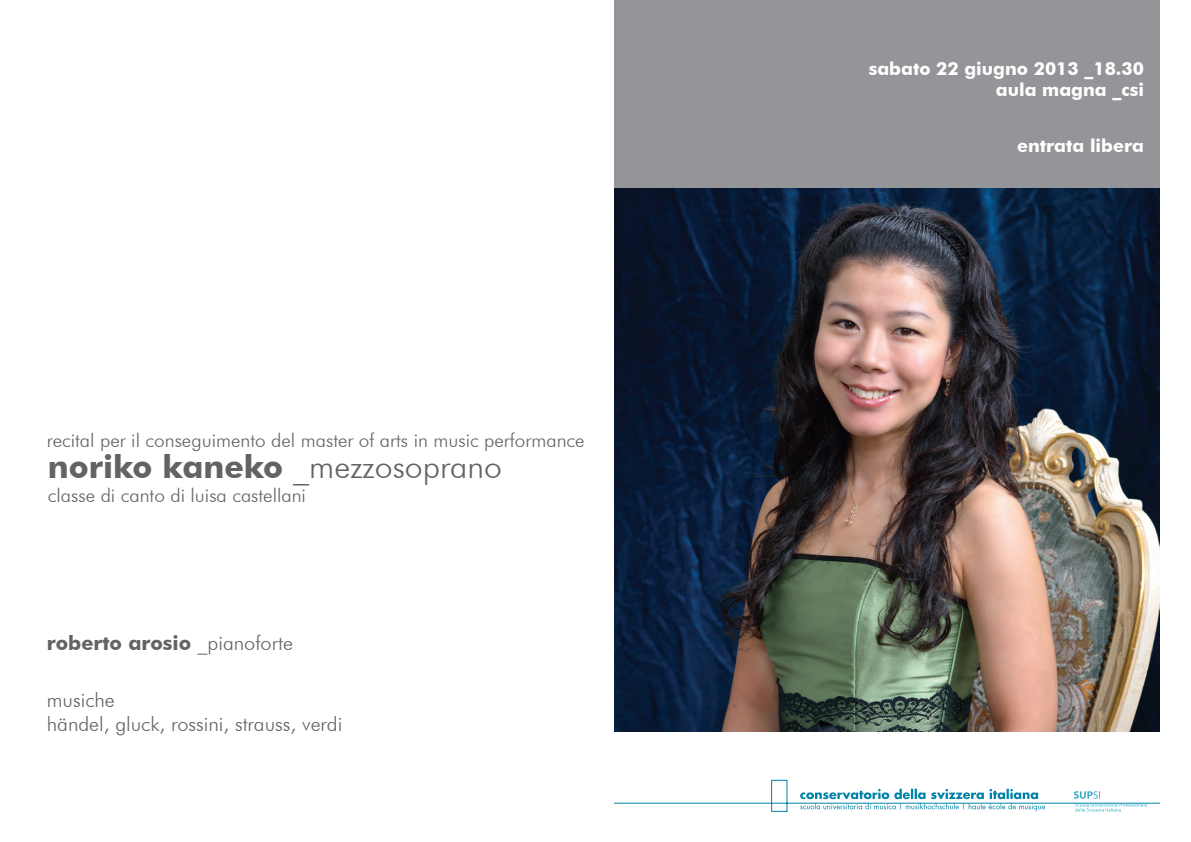
<style>
.page{position:relative;width:1191px;height:842px;background:#fff}
.page>*{position:absolute;margin:0;border:0;box-sizing:border-box;transform-origin:0 0}
.t1{font:300 32px "Futura BT";color:#636366}
.t2{font:300 20px/24px "Futura BT";color:#636366}
.t3{font:700 20px "Futura BT";color:#636366}
.t4{font:300 19px "Futura BT";color:#636366}
.t5{font:700 18px/21.6px "Futura BT";color:#fff;text-align:right}
.s1{font-weight:700}
.s2{font-weight:300}
</style>
<div class="page">
<div style="left:614px;top:0;width:545px;height:189px;background:#939598"></div>
<svg style="left:614px;top:780px;width:545px;height:32px"></svg>
<img style="left:614px;top:189px;width:545px;height:542px">
<p class="t4" style="left:47px;top:429px;width:539px">recital per il conseguimento del master of arts in music performance</p>
<p class="t4" style="left:48px;top:484px;width:260px">classe di canto di luisa castellani</p>
<h1 class="t1" style="left:48px;top:447px;width:455px"><span class="s1">noriko kaneko</span> _mezzosoprano</h1>
<p class="t3" style="left:47px;top:631px;width:248px">roberto arosio <span class="s2">_pianoforte</span></p>
<p class="t2" style="left:47px;top:688px;width:297px">musiche<br>händel, gluck, rossini, strauss, verdi</p>
<p class="t5" style="left:868px;top:57px;width:277px">sabato 22 giugno 2013 _18.30 aula magna _csi</p>
<p class="t5" style="left:1017px;top:135px;width:128px">entrata libera</p>
</div>
